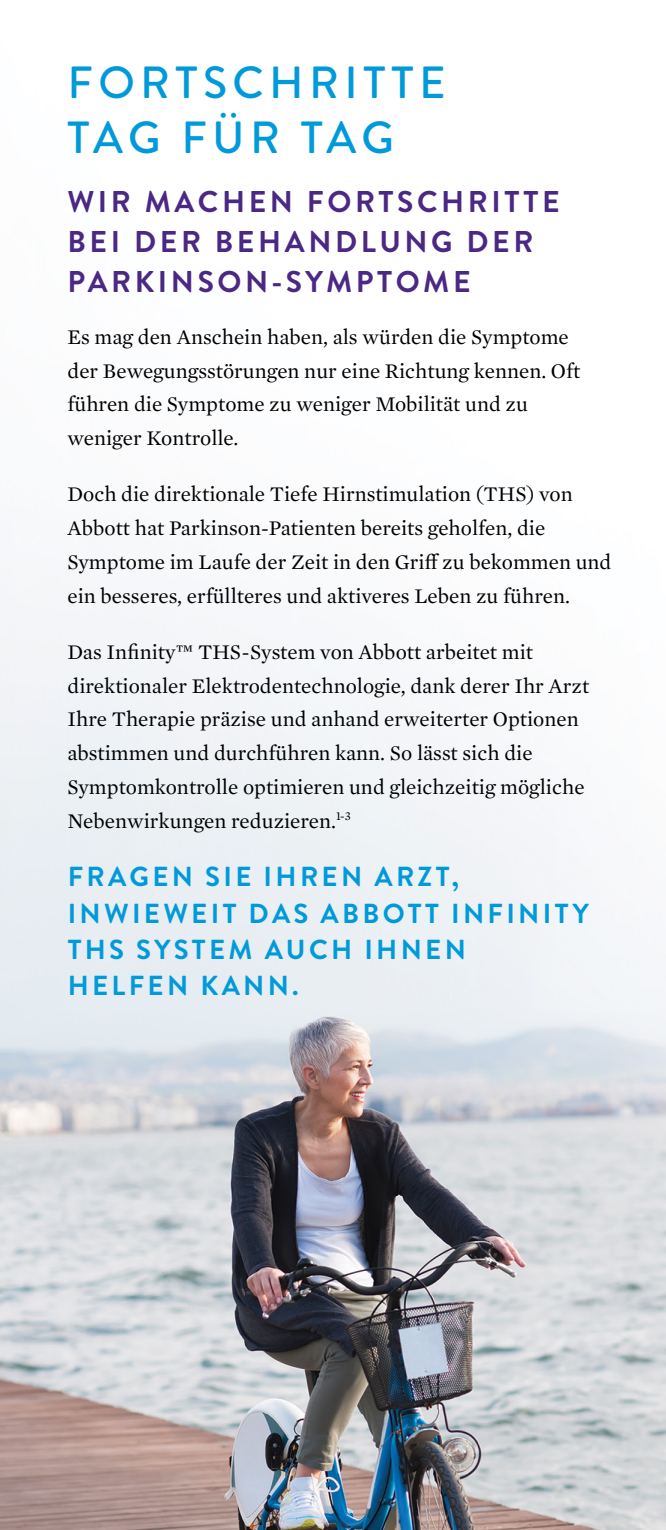
<style>
.page{position:relative;width:666px;height:1530px;background:#fff}
.page>*{position:absolute;margin:0;border:0;box-sizing:border-box;transform-origin:0 0}
.t1{font:500 45px/55px "Brandon Grotesque";letter-spacing:.12em;color:#009ada}
.t2{font:700 30px/40px "Brandon Grotesque";letter-spacing:.12em;color:#4b2884}
.t3{font:700 27.5px/36.2px "Brandon Grotesque";letter-spacing:.12em;color:#009ada}
.t4{font:21.25px/33.8px "Mercury Text G1";color:#000}
</style>
<div class="page">
<img style="left:0;top:569px;width:666px;height:961px">
<p class="t1" style="left:68px;top:56px;width:380px">FORTSCHRITTE<br>TAG FÜR TAG</p>
<p class="t2" style="left:68px;top:182px;width:494px">WIR MACHEN FORTSCHRITTE<br>BEI DER BEHANDLUNG DER<br>PARKINSON-SYMPTOME</p>
<p class="t4" style="left:68px;top:319px;width:514px">Es mag den Anschein haben, als würden die Symptome der Bewegungsstörungen nur eine Richtung kennen. Oft führen die Symptome zu weniger Mobilität und zu weniger Kontrolle.</p>
<p class="t4" style="left:68px;top:476px;width:546px">Doch die direktionale Tiefe Hirnstimulation (THS) von Abbott hat Parkinson-Patienten bereits geholfen, die Symptome im Laufe der Zeit in den Griff zu bekommen und ein besseres, erfüllteres und aktiveres Leben zu führen.</p>
<p class="t4" style="left:68px;top:634px;width:523px">Das Infinity™ THS-System von Abbott arbeitet mit direktionaler Elektrodentechnologie, dank derer Ihr Arzt Ihre Therapie präzise und anhand erweiterter Optionen abstimmen und durchführen kann. So lässt sich die Symptomkontrolle optimieren und gleichzeitig mögliche Nebenwirkungen reduzieren.<sup>1-3</sup></p>
<p class="t3" style="left:68px;top:859px;width:523px">FRAGEN SIE IHREN ARZT,<br>INWIEWEIT DAS ABBOTT INFINITY<br>THS SYSTEM AUCH IHNEN<br>HELFEN KANN.</p>
</div>
